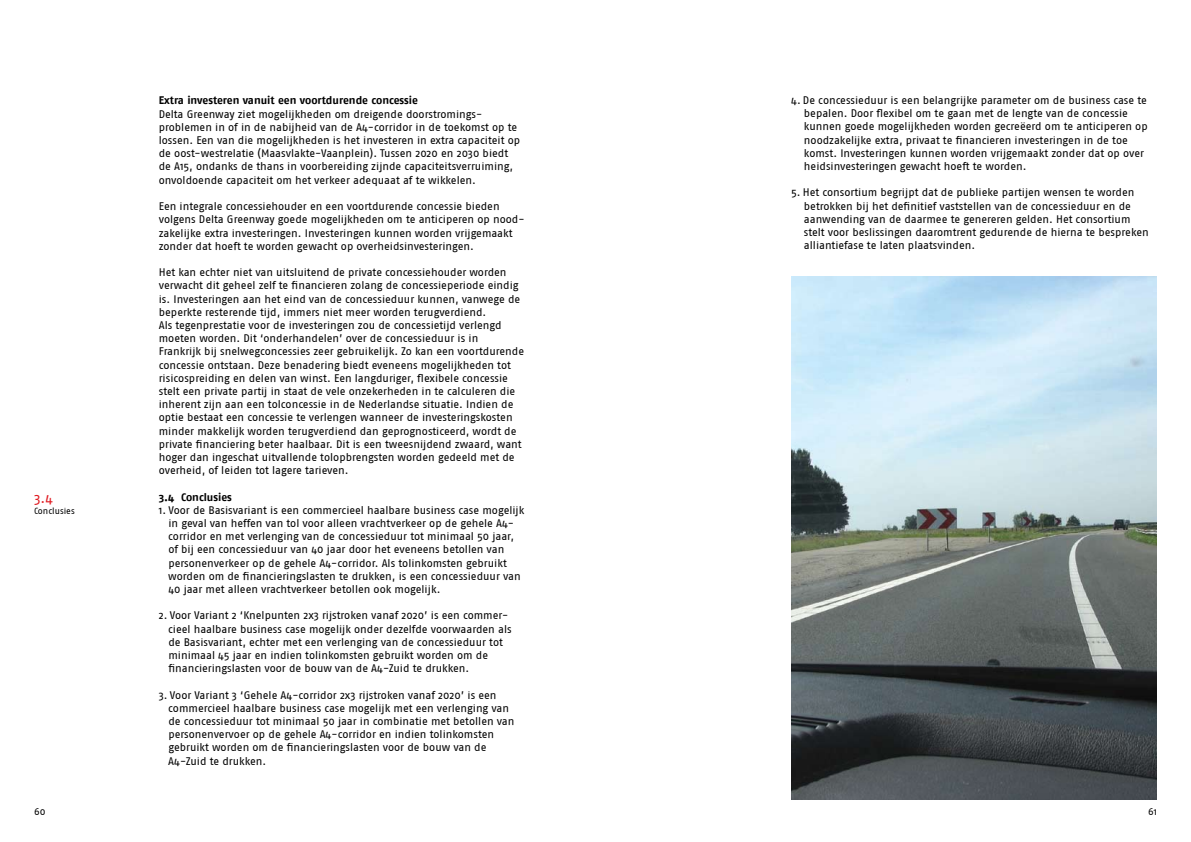
<style>
.page{position:relative;width:1191px;height:842px;background:#fff}
.page>*{position:absolute;margin:0;border:0;box-sizing:border-box;transform-origin:0 0}
.t1{font:14px "Fago";color:#e01b22}
.t2{font:11px/13.2px "Fago";letter-spacing:-.005em;color:#000}
.t3{font:700 11px "Fago";color:#000}
.t4{font:10px "Fago";color:#000}
.t5{font:9px "Fago";color:#000}
</style>
<div class="page">
<img style="left:791px;top:276px;width:366px;height:523px">
<p class="t1" style="left:34px;top:490px;width:20px">3.4</p>
<p class="t5" style="left:34px;top:506px;width:42px">Conclusies</p>
<p class="t3" style="left:159px;top:94px;width:261px">Extra investeren vanuit een voortdurende concessie</p>
<p class="t2" style="left:159px;top:107px;width:363px">Delta Greenway ziet mogelijkheden om dreigende doorstromings&shy;problemen in of in de nabijheid van de A4-corridor in de toekomst op te lossen. Een van die mogelijkheden is het investeren in extra capaciteit op de oost-westrelatie (Maasvlakte-Vaanplein). Tussen 2020 en 2030 biedt de A15, ondanks de thans in voorbereiding zijnde capaciteitsverruiming, onvoldoende capaciteit om het verkeer adequaat af te wikkelen.</p>
<p class="t2" style="left:159px;top:200px;width:367px">Een integrale concessiehouder en een voortdurende concessie bieden volgens Delta Greenway goede mogelijkheden om te anticiperen op nood&shy;zakelijke extra investeringen. Investeringen kunnen worden vrijgemaakt zonder dat hoeft te worden gewacht op overheidsinvesteringen.</p>
<p class="t2" style="left:159px;top:266px;width:367px">Het kan echter niet van uitsluitend de private concessiehouder worden verwacht dit geheel zelf te financieren zolang de concessieperiode eindig is. Investeringen aan het eind van de concessieduur kunnen, vanwege de beperkte resterende tijd, immers niet meer worden terugverdiend.<br>Als tegenprestatie voor de investeringen zou de concessietijd verlengd moeten worden. Dit ‘onderhandelen’ over de concessieduur is in<br>Frankrijk bij snelwegconcessies zeer gebruikelijk. Zo kan een voortdurende concessie ontstaan. Deze benadering biedt eveneens mogelijkheden tot risicospreiding en delen van winst. Een langduriger, flexibele concessie stelt een private partij in staat de vele onzekerheden in te calculeren die inherent zijn aan een tolconcessie in de Nederlandse situatie. Indien de optie bestaat een concessie te verlengen wanneer de investeringskosten minder makkelijk worden terugverdiend dan geprognosticeerd, wordt de private financiering beter haalbaar. Dit is een tweesnijdend zwaard, want hoger dan ingeschat uitvallende tolopbrengsten worden gedeeld met de overheid, of leiden tot lagere tarieven.</p>
<p class="t3" style="left:159px;top:490px;width:75px">3.4 Conclusies</p>
<p class="t2" style="left:168px;top:503px;width:358px;text-indent:-9px">1. Voor de Basisvariant is een commercieel haalbare business case mogelijk in geval van heffen van tol voor alleen vrachtverkeer op de gehele A4- corridor en met verlenging van de concessieduur tot minimaal 50 jaar, of bij een concessieduur van 40 jaar door het eveneens betollen van personenverkeer op de gehele A4-corridor. Als tolinkomsten gebruikt worden om de financieringslasten te drukken, is een concessieduur van 40 jaar met alleen vrachtverkeer betollen ook mogelijk.</p>
<p class="t2" style="left:168px;top:609px;width:345px;text-indent:-9px">2. Voor Variant 2 ‘Knelpunten 2x3 rijstroken vanaf 2020’ is een commer&shy;cieel haalbare business case mogelijk onder dezelfde voorwaarden als de Basisvariant, echter met een verlenging van de concessieduur tot minimaal 45 jaar en indien tolinkomsten gebruikt worden om de financieringslasten voor de bouw van de A4-Zuid te drukken.</p>
<p class="t2" style="left:168px;top:688px;width:348px;text-indent:-9px">3. Voor Variant 3 ‘Gehele A4-corridor 2x3 rijstroken vanaf 2020’ is een commercieel haalbare business case mogelijk met een verlenging van de concessieduur tot minimaal 50 jaar in combinatie met betollen van personenvervoer op de gehele A4-corridor en indien tolinkomsten gebruikt worden om de financieringslasten voor de bouw van de A4-Zuid te drukken.</p>
<p class="t2" style="left:804px;top:93px;width:345px;text-indent:-13px">4. De concessieduur is een belangrijke parameter om de business case te bepalen. Door flexibel om te gaan met de lengte van de concessie kunnen goede mogelijkheden worden gecreëerd om te anticiperen op noodzakelijke extra, privaat te financieren investeringen in de toe komst. Investeringen kunnen worden vrijgemaakt zonder dat op over heidsinvesteringen gewacht hoeft te worden.</p>
<p class="t2" style="left:804px;top:186px;width:346px;text-indent:-13px">5. Het consortium begrijpt dat de publieke partijen wensen te worden betrokken bij het definitief vaststellen van de concessieduur en de aanwending van de daarmee te genereren gelden. Het consortium stelt voor beslissingen daaromtrent gedurende de hierna te bespreken alliantiefase te laten plaatsvinden.</p>
<p class="t4" style="left:34px;top:806px;width:13px">60</p>
<p class="t4" style="left:1148px;top:806px;width:10px">61</p>
</div>
